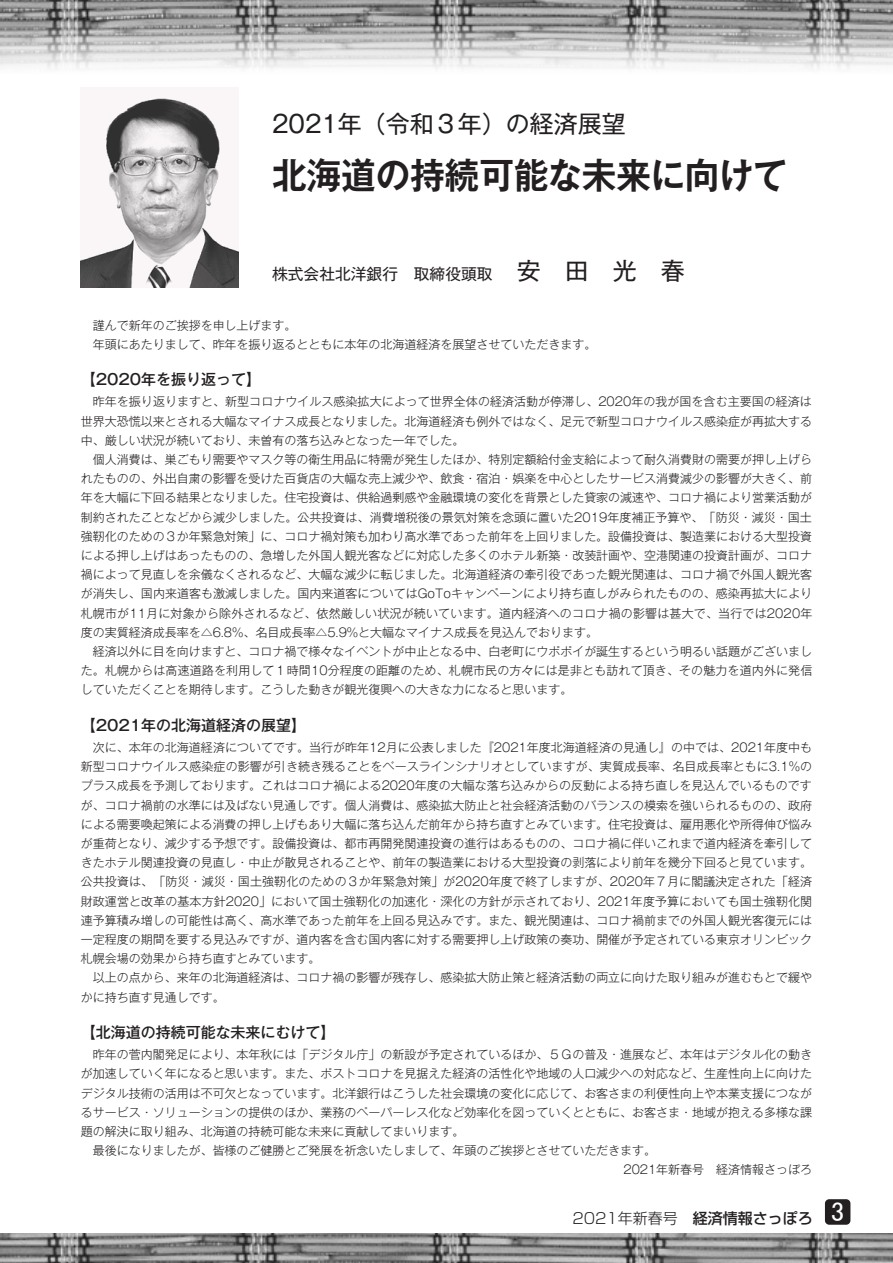
<style>
.page{position:relative;width:893px;height:1263px;background:#fff}
.page>*{position:absolute;margin:0;border:0;box-sizing:border-box;transform-origin:0 0}
.t1{font:700 36px "Gothic MB101 Pro De";color:#231f20;scale:.96 1}
.t2{font:24px "Gothic MB101 Pro";color:#231f20}
.t3{font:15.75px "Gothic MB101 Pro";color:#231f20}
.t4{font:500 15px "Gothic MB101 Pro";color:#231f20}
.t5{font:300 15px "Shin Go Pro";color:#231f20}
.t6{font:300 12px/19.2px "Gothic MB101 Pro";color:#231f20}
.s1{font-size:24px}
.s2{font-weight:500}
</style>
<div class="page">
<div style="left:825px;top:1199px;width:25px;height:26px;background:#231f20;border-radius:4px"></div>
<img style="left:81px;top:98px;width:157px;height:189px">
<img style="left:0;top:0;width:893px;height:23px">
<img style="left:0;top:1233px;width:893px;height:30px">
<svg style="left:0;top:23px;width:893px;height:46px"></svg>
<h2 class="t2" style="left:272px;top:104px;width:355px">2021年（令和３年）の経済展望</h2>
<h1 class="t1" style="left:272px;top:145px;width:538px">北海道の持続可能な未来に向けて</h1>
<h3 class="t3" style="left:272px;top:261px;width:414px">株式会社北洋銀行　取締役頭取<span class="s1">　安　田　光　春</span></h3>
<p class="t6" style="left:81px;top:314px;width:517px">　謹んで新年のご挨拶を申し上げます。<br>　年頭にあたりまして、昨年を振り返るとともに本年の北海道経済を展望させていただきます。</p>
<p class="t4" style="left:81px;top:367px;width:182px">【2020年を振り返って】</p>
<p class="t6" style="left:81px;top:390px;width:733px">　昨年を振り返りますと、新型コロナウイルス感染拡大によって世界全体の経済活動が停滞し、2020年の我が国を含む主要国の経済は世界大恐慌以来とされる大幅なマイナス成長となりました。北海道経済も例外ではなく、足元で新型コロナウイルス感染症が再拡大する中、厳しい状況が続いており、未曽有の落ち込みとなった一年でした。<br>　個人消費は、巣ごもり需要やマスク等の衛生用品に特需が発生したほか、特別定額給付金支給によって耐久消費財の需要が押し上げられたものの、外出自粛の影響を受けた百貨店の大幅な売上減少や、飲食・宿泊・娯楽を中心としたサービス消費減少の影響が大きく、前年を大幅に下回る結果となりました。住宅投資は、供給過剰感や金融環境の変化を背景とした貸家の減速や、コロナ禍により営業活動が制約されたことなどから減少しました。公共投資は、消費増税後の景気対策を念頭に置いた2019年度補正予算や、「防災・減災・国土強靭化のための３か年緊急対策」に、コロナ禍対策も加わり高水準であった前年を上回りました。設備投資は、製造業における大型投資による押し上げはあったものの、急増した外国人観光客などに対応した多くのホテル新築・改装計画や、空港関連の投資計画が、コロナ禍によって見直しを余儀なくされるなど、大幅な減少に転じました。北海道経済の牽引役であった観光関連は、コロナ禍で外国人観光客が消失し、国内来道客も激減しました。国内来道客についてはGoToキャンペーンにより持ち直しがみられたものの、感染再拡大により札幌市が11月に対象から除外されるなど、依然厳しい状況が続いています。道内経済へのコロナ禍の影響は甚大で、当行では2020年度の実質経済成長率を△6.8%、名目成長率△5.9%と大幅なマイナス成長を見込んでおります。<br>　経済以外に目を向けますと、コロナ禍で様々なイベントが中止となる中、白老町にウポポイが誕生するという明るい話題がございました。札幌からは高速道路を利用して１時間10分程度の距離のため、札幌市民の方々には是非とも訪れて頂き、その魅力を道内外に発信していただくことを期待します。こうした動きが観光復興への大きな力になると思います。</p>
<p class="t4" style="left:81px;top:713px;width:227px">【2021年の北海道経済の展望】</p>
<p class="t6" style="left:81px;top:736px;width:733px">　次に、本年の北海道経済についてです。当行が昨年12月に公表しました『2021年度北海道経済の見通し』の中では、2021年度中も新型コロナウイルス感染症の影響が引き続き残ることをベースラインシナリオとしていますが、実質成長率、名目成長率ともに3.1%のプラス成長を予測しております。これはコロナ禍による2020年度の大幅な落ち込みからの反動による持ち直しを見込んでいるものですが、コロナ禍前の水準には及ばない見通しです。個人消費は、感染拡大防止と社会経済活動のバランスの模索を強いられるものの、政府による需要喚起策による消費の押し上げもあり大幅に落ち込んだ前年から持ち直すとみています。住宅投資は、雇用悪化や所得伸び悩みが重荷となり、減少する予想です。設備投資は、都市再開発関連投資の進行はあるものの、コロナ禍に伴いこれまで道内経済を牽引してきたホテル関連投資の見直し・中止が散見されることや、前年の製造業における大型投資の剥落により前年を幾分下回ると見ています。公共投資は、「防災・減災・国土強靭化のための３か年緊急対策」が2020年度で終了しますが、2020年７月に閣議決定された「経済財政運営と改革の基本方針2020」において国土強靭化の加速化・深化の方針が示されており、2021年度予算においても国土強靭化関連予算積み増しの可能性は高く、高水準であった前年を上回る見込みです。また、観光関連は、コロナ禍前までの外国人観光客復元には一定程度の期間を要する見込みですが、道内客を含む国内客に対する需要押し上げ政策の奏功、開催が予定されている東京オリンピック札幌会場の効果から持ち直すとみています。<br>　以上の点から、来年の北海道経済は、コロナ禍の影響が残存し、感染拡大防止策と経済活動の両立に向けた取り組みが進むもとで緩やかに持ち直す見通しです。</p>
<p class="t4" style="left:81px;top:1020px;width:256px">【北海道の持続可能な未来にむけて】</p>
<p class="t6" style="left:81px;top:1043px;width:733px">　昨年の菅内閣発足により、本年秋には「デジタル庁」の新設が予定されているほか、５Ｇの普及・進展など、本年はデジタル化の動き</p>
<p class="t6" style="left:81px;top:1062px;width:733px">が加速していく年になると思います。また、ポストコロナを見据えた経済の活性化や地域の人口減少への対応など、生産性向上に向けた</p>
<p class="t6" style="left:81px;top:1082px;width:733px">デジタル技術の活用は不可欠となっています。北洋銀行はこうした社会環境の変化に応じて、お客さまの利便性向上や本業支援につなが</p>
<p class="t6" style="left:81px;top:1101px;width:733px">るサービス・ソリューションの提供のほか、業務のペーパーレス化など効率化を図っていくとともに、お客さま・地域が抱える多様な課</p>
<p class="t6" style="left:81px;top:1120px;width:385px">題の解決に取り組み、北海道の持続可能な未来に貢献してまいります。</p>
<p class="t6" style="left:81px;top:1139px;width:577px">　最後になりましたが、皆様のご健勝とご発展を祈念いたしまして、年頭のご挨拶とさせていただきます。</p>
<p class="t6" style="left:623px;top:1158px;width:190px">2021年新春号　経済情報さっぽろ</p>
<p class="t5" style="left:572px;top:1205px;width:274px">2021年新春号　<span class="s2">経済情報さっぽろ</span> <sup>3</sup></p>
</div>
